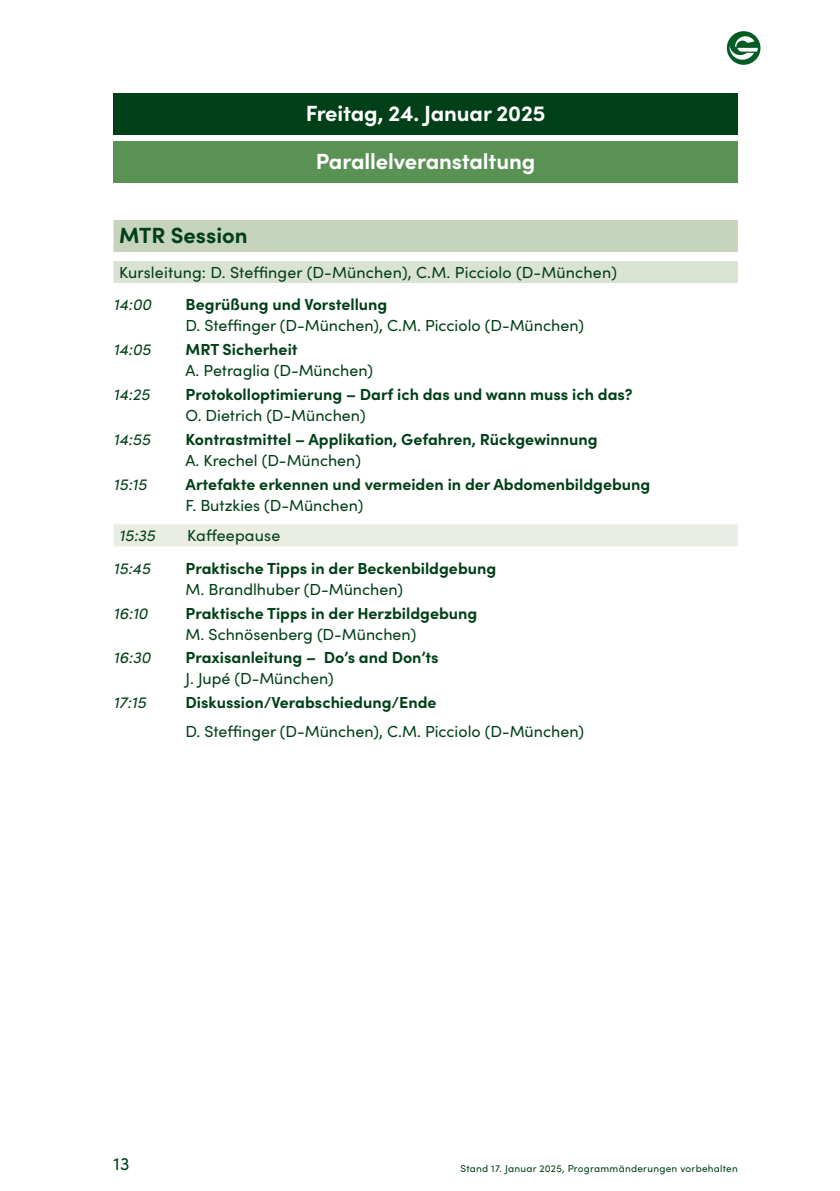
<style>
.page{position:relative;width:840px;height:1191px;background:#fff}
.page>*{position:absolute;margin:0;border:0;box-sizing:border-box;transform-origin:0 0}
.t1{font:700 22px/48px "Sofia Pro";letter-spacing:-.005em;color:#fff;text-align:center}
.t2{font:700 22px "Sofia Pro";color:#004018}
.t3{font:18px "Sofia Pro";color:#004018}
.t4{font:16px "Sofia Pro";color:#004018}
.t5{font:700 16px "Sofia Pro";color:#004018}
.t6{font:italic 16px "Sofia Pro";color:#004018}
.t7{font:10px "Sofia Pro";letter-spacing:.025em;color:#004018}
</style>
<div class="page">
<div style="left:113px;top:94px;width:624px;height:41px;background:#004018"></div>
<div style="left:113px;top:142px;width:624px;height:41px;background:#599254"></div>
<svg style="left:726px;top:31px;width:34px;height:34px"></svg>
<div style="left:113px;top:220px;width:624px;height:32px;background:#c6d4bc"></div>
<div style="left:113px;top:261px;width:624px;height:22px;background:#dae2d2"></div>
<div style="left:113px;top:524px;width:624px;height:22px;background:#e9ede4"></div>
<h1 class="t1" style="left:305px;top:87px;width:241px">Freitag, 24. Januar 2025<br>Parallelveranstaltung</h1>
<h1 class="t2" style="left:119px;top:218px;width:130px">MTR Session</h1>
<p class="t4" style="left:119px;top:261px;width:499px">Kursleitung: D. Steffinger (D-München), C.M. Picciolo (D-München)</p>
<p class="t6" style="left:113px;top:293px;width:39px">14:00</p>
<p class="t5" style="left:185px;top:292px;width:203px">Begrüßung und Vorstellung</p>
<p class="t4" style="left:185px;top:314px;width:400px">D. Steffinger (D-München), C.M. Picciolo (D-München)</p>
<p class="t6" style="left:113px;top:338px;width:39px">14:05</p>
<p class="t5" style="left:185px;top:337px;width:113px">MRT Sicherheit</p>
<p class="t4" style="left:185px;top:359px;width:189px">A. Petraglia (D-München)</p>
<p class="t6" style="left:113px;top:383px;width:38px">14:25</p>
<p class="t5" style="left:185px;top:382px;width:448px">Protokolloptimierung – Darf ich das und wann muss ich das?</p>
<p class="t4" style="left:185px;top:404px;width:181px">O. Dietrich (D-München)</p>
<p class="t6" style="left:113px;top:428px;width:38px">14:55</p>
<p class="t5" style="left:185px;top:427px;width:413px">Kontrastmittel – Applikation, Gefahren, Rückgewinnung</p>
<p class="t4" style="left:185px;top:449px;width:177px">A. Krechel (D-München)</p>
<p class="t6" style="left:113px;top:472px;width:35px">15:15</p>
<p class="t5" style="left:185px;top:472px;width:466px">Artefakte erkennen und vermeiden in der Abdomenbildgebung</p>
<p class="t4" style="left:185px;top:493px;width:179px">F. Butzkies (D-München)</p>
<p class="t6" style="left:119px;top:524px;width:37px">15:35</p>
<p class="t4" style="left:187px;top:524px;width:94px">Kaffeepause</p>
<p class="t6" style="left:113px;top:556px;width:38px">15:45</p>
<p class="t5" style="left:185px;top:556px;width:312px">Praktische Tipps in der Beckenbildgebung</p>
<p class="t4" style="left:185px;top:577px;width:219px">M. Brandlhuber (D-München)</p>
<p class="t6" style="left:113px;top:601px;width:36px">16:10</p>
<p class="t5" style="left:185px;top:600px;width:293px">Praktische Tipps in der Herzbildgebung</p>
<p class="t4" style="left:185px;top:622px;width:232px">M. Schnösenberg (D-München)</p>
<p class="t6" style="left:113px;top:646px;width:38px">16:30</p>
<p class="t5" style="left:185px;top:645px;width:254px">Praxisanleitung – Do’s and Don’ts</p>
<p class="t4" style="left:185px;top:667px;width:150px">J. Jupé (D-München)</p>
<p class="t6" style="left:113px;top:691px;width:34px">17:15</p>
<p class="t5" style="left:185px;top:690px;width:252px">Diskussion/Verabschiedung/Ende</p>
<p class="t4" style="left:185px;top:720px;width:400px">D. Steffinger (D-München), C.M. Picciolo (D-München)</p>
<p class="t3" style="left:113px;top:1150px;width:17px">13</p>
<p class="t7" style="left:460px;top:1161px;width:278px">Stand 17. Januar 2025, Programmänderungen vorbehalten</p>
</div>
